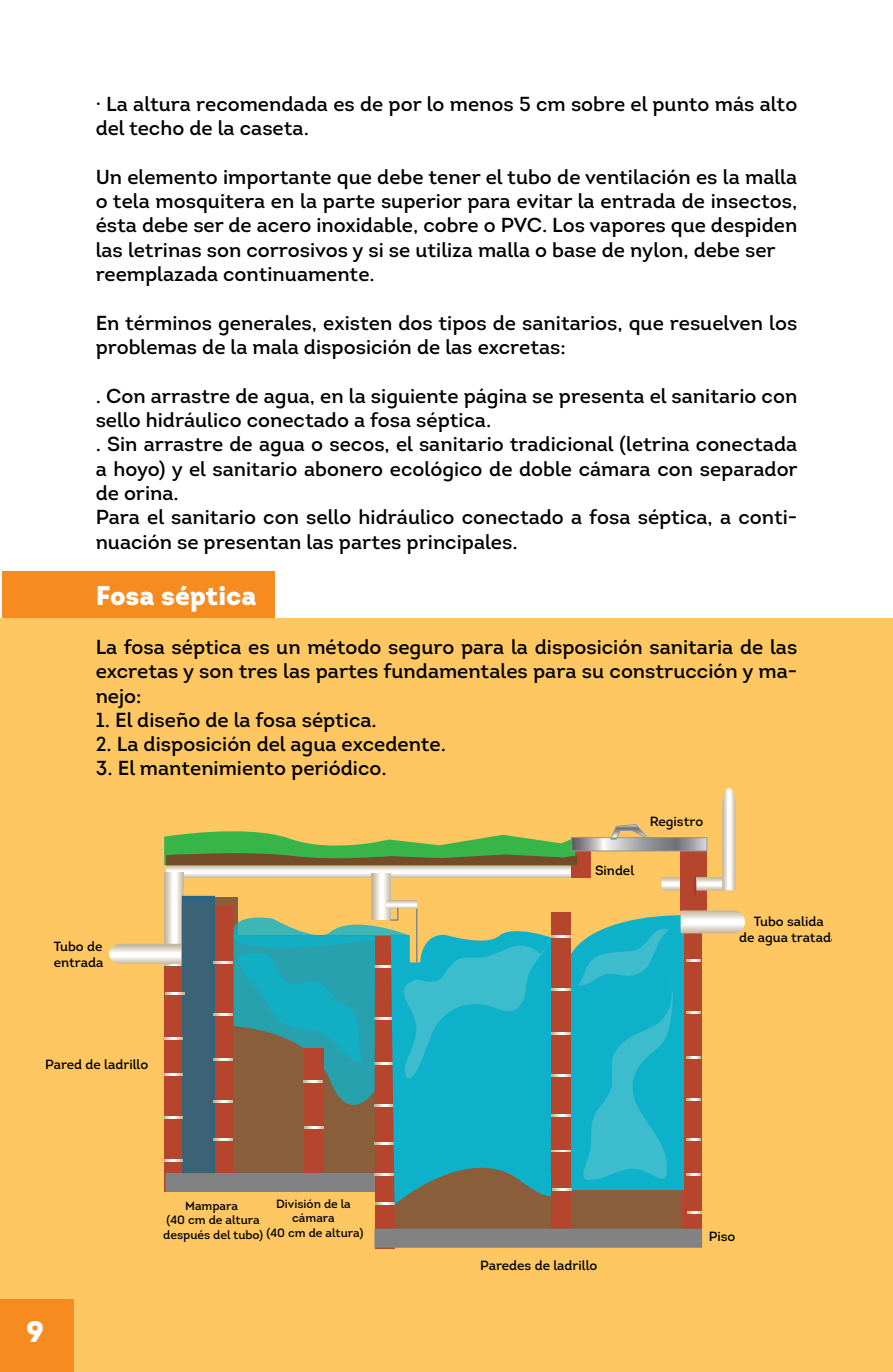
<style>
.page{position:relative;width:893px;height:1372px;background:#fff}
.page>*{position:absolute;margin:0;border:0;box-sizing:border-box;transform-origin:0 0}
.t1{font:900 29.25px "Intro";color:#fff}
.t2{font:900 27px "Intro";color:#fff}
.t3{font:20.25px/24.3px "Intro";color:#000}
.t4{font:13.28px/16px "Intro";color:#000}
.t5{font:11.92px/14.4px "Intro";color:#000;text-align:center}
</style>
<div class="page">
<div style="left:0;top:619px;width:893px;height:752px;background:#fec761"></div>
<div style="left:2px;top:571px;width:272px;height:47px;background:#f68b1f"></div>
<svg style="left:661px;top:877px;width:19px;height:13px"></svg>
<svg style="left:166px;top:865px;width:406px;height:12px;background:#e2ded2"></svg>
<div style="left:164px;top:966px;width:19px;height:225px;background:#b6452e"></div>
<div style="left:166px;top:1172px;width:212px;height:19px;background:#808284"></div>
<div style="left:572px;top:848px;width:19px;height:30px;background:#b6452e"></div>
<svg style="left:372px;top:873px;width:19px;height:26px"></svg>
<svg style="left:164px;top:872px;width:19px;height:93px"></svg>
<svg style="left:109px;top:943px;width:72px;height:20px"></svg>
<div style="left:394px;top:1189px;width:288px;height:39px;background:#8a5d3b"></div>
<div style="left:181px;top:895px;width:34px;height:278px;background:#2a6584"></div>
<div style="left:181px;top:902px;width:32px;height:270px;background:#3c6375"></div>
<div style="left:375px;top:936px;width:19px;height:312px;background:#b6452e"></div>
<svg style="left:163px;top:1159px;width:19px;height:2px"></svg>
<svg style="left:163px;top:1073px;width:19px;height:2px"></svg>
<svg style="left:163px;top:1037px;width:19px;height:2px"></svg>
<svg style="left:163px;top:1116px;width:19px;height:2px"></svg>
<svg style="left:165px;top:992px;width:19px;height:2px"></svg>
<svg style="left:375px;top:1202px;width:16px;height:2px"></svg>
<div style="left:682px;top:913px;width:19px;height:332px;background:#b6452e"></div>
<div style="left:680px;top:851px;width:27px;height:59px;background:#b6452e"></div>
<svg style="left:687px;top:1211px;width:14px;height:2px"></svg>
<svg style="left:164px;top:831px;width:413px;height:34px"></svg>
<svg style="left:573px;top:839px;width:123px;height:10px"></svg>
<div style="left:571px;top:837px;width:136px;height:14px;border:1px solid #93969d"></div>
<svg style="left:609px;top:824px;width:42px;height:17px"></svg>
<svg style="left:391px;top:1189px;width:181px;height:30px;background:#846142"></svg>
<div style="left:552px;top:912px;width:19px;height:319px;background:#b6452e"></div>
<svg style="left:696px;top:788px;width:40px;height:102px"></svg>
<svg style="left:214px;top:899px;width:531px;height:290px"></svg>
<hr style="left:416px;top:908px;width:1px;height:54px;background:#808284">
<div style="left:374px;top:1228px;width:328px;height:19px;background:#808284"></div>
<hr style="left:693px;top:874px;width:3px;height:22px;background:#a73a2c;border-radius:50%">
<div style="left:0;top:1299px;width:73px;height:72px;background:#f68b1f"></div>
<p class="t3" style="left:96px;top:92px;width:703px">· La altura recomendada es de por lo menos 5 cm sobre el punto más alto del techo de la caseta.</p>
<p class="t3" style="left:96px;top:165px;width:703px">Un elemento importante que debe tener el tubo de ventilación es la malla o tela mosquitera en la parte superior para evitar la entrada de insectos, ésta debe ser de acero inoxidable, cobre o PVC. Los vapores que despiden las letrinas son corrosivos y si se utiliza malla o base de nylon, debe ser reemplazada continuamente.</p>
<p class="t3" style="left:96px;top:310px;width:703px">En términos generales, existen dos tipos de sanitarios, que resuelven los problemas de la mala disposición de las excretas:</p>
<p class="t3" style="left:96px;top:383px;width:704px">. Con arrastre de agua, en la siguiente página se presenta el sanitario con sello hidráulico conectado a fosa séptica.<br>. Sin arrastre de agua o secos, el sanitario tradicional (letrina conectada a hoyo) y el sanitario abonero ecológico de doble cámara con separador de orina.<br>Para el sanitario con sello hidráulico conectado a fosa séptica, a conti&shy;nuación se presentan las partes principales.</p>
<h2 class="t2" style="left:96px;top:578px;width:162px">Fosa séptica</h2>
<p class="t3" style="left:96px;top:634px;width:703px;text-align:justify">La fosa séptica es un método seguro para la disposición sanitaria de las excretas y son tres las partes fundamentales para su construcción y ma&shy;nejo:</p>
<p class="t3" style="left:96px;top:707px;width:283px">1. El diseño de la fosa séptica.</p>
<p class="t3" style="left:96px;top:732px;width:352px">2. La disposición del agua excedente.</p>
<p class="t3" style="left:96px;top:756px;width:293px">3. El mantenimiento periódico.</p>
<p class="t4" style="left:54px;top:938px;width:51px">Tubo de entrada</p>
<p class="t4" style="left:45px;top:1056px;width:105px">Pared de ladrillo</p>
<h1 class="t1" style="left:26px;top:1312px;width:20px">9</h1>
<p class="t5" style="left:267px;top:1196px;width:98px">División de la cámara<br>(40 cm de altura)</p>
<p class="t5" style="left:163px;top:1198px;width:101px">Mampara<br>(40 cm de altura después del tubo)</p>
<p class="t4" style="left:595px;top:862px;width:41px">Sindel</p>
<p class="t4" style="left:650px;top:813px;width:55px">Registro</p>
<p class="t4" style="left:739px;top:913px;width:101px;text-align:center">Tubo salida<br>de agua tratada</p>
<p class="t4" style="left:480px;top:1257px;width:119px">Paredes de ladrillo</p>
<p class="t4" style="left:709px;top:1227px;width:28px">Piso</p>
</div>
